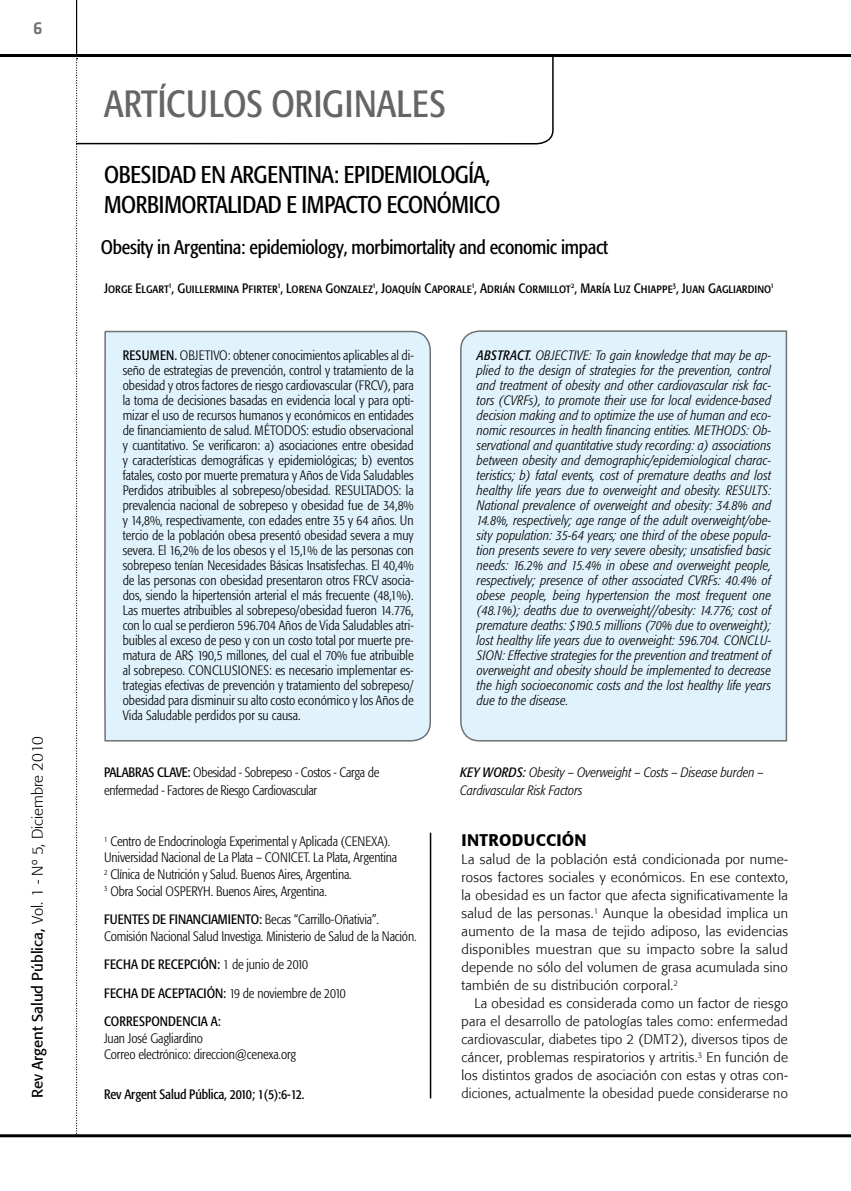
<style>
.page{position:relative;width:851px;height:1191px;background:#fff}
.page>*{position:absolute;margin:0;border:0;box-sizing:border-box;transform-origin:0 0}
.t1{font:condensed 37.5px "Formata";color:#646567}
.t2{font:condensed 24px "Formata";letter-spacing:-.02em;color:#000}
.t3{font:condensed 19.5px "Formata";letter-spacing:-.015em;color:#000}
.t4{font:500 18px "Klavika";color:#707172}
.t5{font:500 16.5px "Formata";letter-spacing:.02em;color:#000}
.t6{font:300 15px "Formata";color:#000}
.t7{font:300 condensed 13.5px/15px "Formata";letter-spacing:-.01em;color:#000}
.t8{font:italic 300 condensed 13.5px/15px "Formata";color:#000;text-align:justify}
.t9{font:300 13.5px/18px "Formata";letter-spacing:.02em;color:#000;text-align:justify}
.t10{font:condensed 13.5px/28.5px "Formata";letter-spacing:-.01em;color:#000}
.t11{font:13.5px "Formata Condensed SC";color:#000}
.s1{font-weight:400}
.s2{font-weight:300}
</style>
<div class="page">
<hr style="left:0;top:54px;width:850px;height:3px;background:#000">
<hr style="left:0;top:1134px;width:850px;height:3px;background:#000">
<hr style="left:76px;top:0;width:1px;height:54px;background:#000">
<svg style="left:76px;top:146px;width:2px;height:989px"></svg>
<div style="left:104px;top:330px;width:327px;height:412px;background:#e0f2fb"></div>
<div style="left:460px;top:330px;width:327px;height:412px;background:#e0f2fb"></div>
<svg style="left:76px;top:57px;width:478px;height:88px"></svg>
<hr style="left:429px;top:832px;width:2px;height:266px;background:#000">
<h3 class="t4" style="left:33px;top:19px;width:11px">6</h3>
<p class="t6" style="left:29px;top:1098px;width:364px;rotate:-90deg"><span class="s1">Rev Argent Salud Pública,</span> Vol. 1 - Nº 5, Diciembre 2010</p>
<h1 class="t1" style="left:104px;top:82px;width:184px">ARTÍCULOS ORIGI</h1>
<h1 class="t1" style="left:354px;top:82px;width:93px">NALES</h1>
<h2 class="t2" style="left:104px;top:161px;width:59px">OBESIDAD</h2>
<h2 class="t2" style="left:201px;top:161px;width:155px">EN ARGENTI NA: EPIDEMIOLOGÍA</h2>
<h2 class="t2" style="left:485px;top:161px;width:6px">,</h2>
<h2 class="t2" style="left:104px;top:191px;width:13px">MORBIMORTALIDAD</h2>
<h2 class="t2" style="left:286px;top:191px;width:28px">E IMPACTO</h2>
<h2 class="t2" style="left:386px;top:191px;width:64px">ECONÓMICO</h2>
<h3 class="t3" style="left:101px;top:235px;width:508px">OBESITY IN ARGENTINA: EPIDEMIOLOGY, MORBIMORTALITY AND ECONOMIC IMPACT</h3>
<p class="t11" style="left:104px;top:280px;width:670px">Jorge Elgart<sup>1</sup>, Guillermina Pfirter<sup>1</sup>, Lorena Gonzalez<sup>1</sup>, Joaquín Caporale<sup>1</sup>, Adrián Cormillot<sup>2</sup>, María Luz Chiappe<sup>3</sup>, Juan Gagliardino<sup>1</sup></p>
<p class="t7" style="left:123px;top:347px;width:292px;text-align:justify"><span class="s1">RESUMEN.</span> OBJETIVO: obtener conocimientos aplicables al di&shy;seño de estrategias de prevención, control y tratamiento de la obesidad y otros factores de riesgo cardiovascular (FRCV), para la toma de decisiones basadas en evidencia local y para opti&shy;mizar el uso de recursos humanos y económicos en entidades de financiamiento de salud. MÉTODOS: estudio observacional y cuantitativo. Se verificaron: a) asociaciones entre obesidad y características demográficas y epidemiológicas; b) eventos fatales, costo por muerte prematura y Años de Vida Saludables Perdidos atribuibles al sobrepeso/obesidad. RESULTADOS: la prevalencia nacional de sobrepeso y obesidad fue de 34,8% y 14,8%, respectivamente, con edades entre 35 y 64 años. Un tercio de la población obesa presentó obesidad severa a muy severa. El 16,2% de los obesos y el 15,1% de las personas con sobrepeso tenían Necesidades Básicas Insatisfechas. El 40,4% de las personas con obesidad presentaron otros FRCV asocia&shy;dos, siendo la hipertensión arterial el más frecuente (48,1%).<br>Las muertes atribuibles al sobrepeso/obesidad fueron 14.776, con lo cual se perdieron 596.704 Años de Vida Saludables atri&shy;buibles al exceso de peso y con un costo total por muerte pre&shy;matura de AR$ 190,5 millones, del cual el 70% fue atribuible al sobrepeso. CONCLUSIONES: es necesario implementar es&shy;trategias efectivas de prevención y tratamiento del sobrepeso/ obesidad para disminuir su alto costo económico y los Años de Vida Saludable perdidos por su causa.</p>
<p class="t7" style="left:104px;top:763px;width:277px;line-height:18px;text-indent:83px"><span class="s1">:</span> Obesidad - Sobrepeso - Costos - Carga de enfermedad - Factores de Riesgo Cardiovascular</p>
<p class="t10" style="left:104px;top:758px;width:13px">PALABRA</p>
<p class="t10" style="left:148px;top:758px;width:16px">S CLAVE</p>
<p class="t7" style="left:104px;top:833px;width:294px;line-height:16.5px"><sup>1</sup> Centro de Endocrinología Experimental y Aplicada (CENEXA).<br>Universidad Nacional de La Plata – CONICET. La Plata, Argentina <sup>2</sup> Clínica de Nutrición y Salud. Buenos Aires, Argentina.<br><sup>3</sup> Obra Social OSPERYH. Buenos Aires, Argentina.</p>
<p class="t10" style="left:104px;top:905px;width:104px">FUENTES DE FI NANCIAMIE</p>
<p class="t7" style="left:104px;top:911px;width:314px;line-height:16.5px;text-indent:133px"><span class="s1">NTO :</span> Becas “Carrillo-Oñativia”.<br>Comisión Nacional Salud Investiga. Ministerio de Salud de la Nación.</p>
<p class="t10" style="left:104px;top:950px;width:14px">FECHA</p>
<p class="t10" style="left:141px;top:950px;width:25px">DE RECEPCIÓ</p>
<p class="t7" style="left:209px;top:957px;width:101px"><span class="s1">N:</span> 1 de junio de 2010</p>
<p class="t10" style="left:104px;top:978px;width:14px">FECHA</p>
<p class="t10" style="left:141px;top:978px;width:32px">DE ACEPT</p>
<p class="t10" style="left:104px;top:978px;width:243px;text-indent:85px">ACIÓN: <span class="s2">19 de noviembre de 2010<br></span>CORRESPONDENCIA A:</p>
<p class="t7" style="left:104px;top:1029px;width:193px;line-height:16.5px">Juan José Gagliardino<br>Correo electrónico: direccion@cenexa.org</p>
<p class="t10" style="left:104px;top:1080px;width:202px">REV ARGENT SALUD PÚBLICA, 2010; 1(5):6-12.</p>
<p class="t8" style="left:477px;top:348px;width:296px"><span class="s1">ABSTRACT.</span> OBJECTIVE: To gain knowledge that may be ap&shy;plied to the design of strategies for the prevention, control and treatment of obesity and other cardiovascular risk fac&shy;tors (CVRFs), to promote their use for local evidence-based decision making and to optimize the use of human and eco&shy;nomic resources in health financing entities. METHODS: Ob&shy;servational and quantitative study recording: a) associations between obesity and demographic/epidemiological charac&shy;teristics; b) fatal events, cost of premature deaths and lost healthy life years due to overweight and obesity. RESULTS:<br>National prevalence of overweight and obesity: 34.8% and 14.8%, respectively; age range of the adult overweight/obe&shy;sity population: 35-64 years; one third of the obese popula&shy;tion presents severe to very severe obesity; unsatisfied basic needs: 16.2% and 15.4% in obese and overweight people, respectively; presence of other associated CVRFs: 40.4% of obese people, being hypertension the most frequent one (48.1%); deaths due to overweight//obesity: 14.776; cost of premature deaths: $190.5 millions (70% due to overweight); lost healthy life years due to overweight: 596.704. CONCLU-SION: Effective strategies for the prevention and treatment of overweight and obesity should be implemented to decrease the high socioeconomic costs and the lost healthy life years due to the disease.</p>
<p class="t8" style="left:460px;top:763px;width:305px;line-height:18px"><span class="s1">KEY WORDS:</span> Obesity – Overweight – Costs – Disease burden –<br>Cardivascular Risk Factors</p>
<p class="t5" style="left:461px;top:830px;width:127px">INTRODUCCIÓN</p>
<p class="t9" style="left:461px;top:850px;width:328px">La salud de la población está condicionada por nume&shy;rosos factores sociales y económicos. En ese contexto, la obesidad es un factor que afecta significativamente la salud de las personas.<sup>1</sup> Aunque la obesidad implica un aumento de la masa de tejido adiposo, las evidencias disponibles muestran que su impacto sobre la salud depende no sólo del volumen de grasa acumulada sino también de su distribución corporal.<sup>2</sup></p>
<p class="t9" style="left:461px;top:994px;width:328px;text-indent:13px">La obesidad es considerada como un factor de riesgo para el desarrollo de patologías tales como: enfermedad cardiovascular, diabetes tipo 2 (DMT2), diversos tipos de cáncer, problemas respiratorios y artritis.<sup>3</sup> En función de los distintos grados de asociación con estas y otras con&shy;diciones, actualmente la obesidad puede considerarse no</p>
</div>
